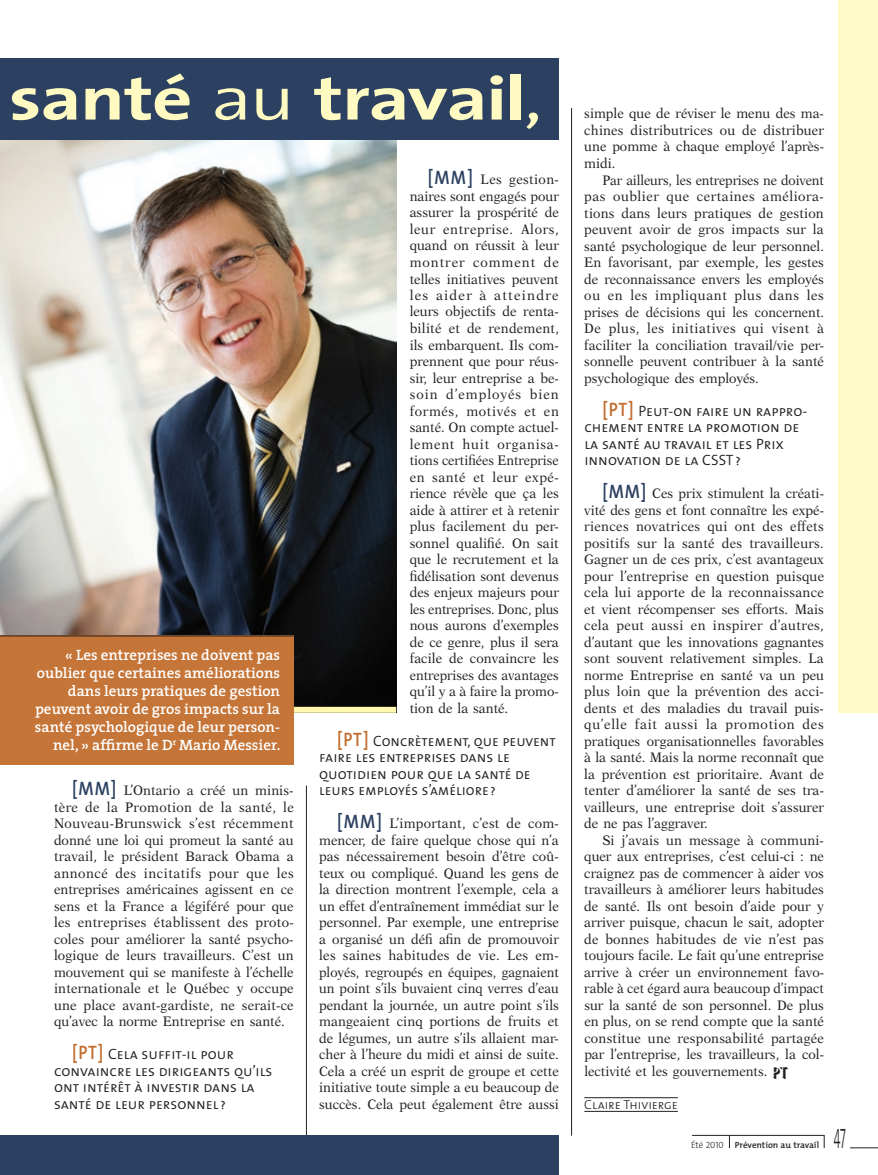
<style>
.page{position:relative;width:878px;height:1175px;background:#fff}
.page>*{position:absolute;margin:0;border:0;box-sizing:border-box;transform-origin:0 0}
.t1{font:700 61.8px "The Sans";letter-spacing:-.02em;color:#fffac1;scale:1.28 1}
.t2{font:28.2px "The Sans Light Caps";color:#231f20;scale:.45 1}
.t3{font:15px/16.5px "The Mix Semi Light Caps";color:#231f20}
.t4{font:600 15px/18px "The Serif";color:#fff;text-align:right}
.t5{font:13.8px/16.5px "New Aster";color:#231f20;text-align:justify;scale:.93 1}
.t6{font:13.8px/16.5px "New Aster";color:#231f20;text-align:justify;scale:.91 1}
.t7{font:13.2px "The Sans Light Caps";letter-spacing:-.015em;color:#231f20}
.t8{font:600 9px "The Mix";color:#231f20}
.s1{font-weight:300}
.s2{font-weight:400}
.s3{font-family:"The Sans Semi Bold Caps";font-size:19.5px;color:#2c4161}
.s4{font-family:"The Sans Semi Bold Caps";font-size:19.5px;color:#c16c2e}
.s5{font-family:"Umbra";font-size:16.5px}
.s6{font-family:"The Mix Light Caps";font-weight:400}
</style>
<div class="page">
<hr style="left:306px;top:785px;width:1px;height:356px;background:#231f20">
<hr style="left:571px;top:108px;width:1px;height:1027px;background:#231f20">
<hr style="left:584px;top:1097px;width:93px;height:1px;background:#231f20">
<hr style="left:584px;top:1111px;width:93px;height:1px;background:#231f20">
<img style="left:0;top:140px;width:396px;height:567px">
<div style="left:0;top:58px;width:559px;height:82px;background:#2c4161"></div>
<div style="left:0;top:1135px;width:559px;height:39px;background:#2c4161"></div>
<svg style="left:850px;top:1147px;width:28px;height:1px"></svg>
<hr style="left:692px;top:1135px;width:132px;height:1px;background:#231f20">
<svg style="left:729px;top:1136px;width:1px;height:12px"></svg>
<svg style="left:823px;top:1135px;width:1px;height:13px"></svg>
<div style="left:838px;top:0;width:40px;height:713px;background:#fffac6"></div>
<div style="left:68px;top:707px;width:328px;height:6px;background:#fff8ae"></div>
<div style="left:0;top:636px;width:293px;height:129px;background:#c57538"></div>
<hr style="left:0;top:635px;width:294px;height:1px;background:#231f20">
<h1 class="t1" style="left:9px;top:47px;width:418px">santé <span class="s1">au</span> travail<span class="s2">,</span></h1>
<p class="t4" style="left:35px;top:646px;width:247px">« Les entreprises ne doivent pas oublier que certaines améliorations dans leurs pratiques de gestion peuvent avoir de gros impacts sur la santé psychologique de leur person‑ nel, » affirme le D<sup>r</sup> Mario Messier.</p>
<p class="t5" style="left:54px;top:782px;width:259px;text-indent:18px"><span class="s3">[MM]</span> L’Ontario a créé un minis‑ tère de la Promotion de la santé, le Nouveau-Brunswick s’est récemment donné une loi qui promeut la santé au travail, le président Barack Obama a annoncé des incitatifs pour que les entreprises américaines agissent en ce sens et la France a légiféré pour que les entreprises établissent des proto‑ coles pour améliorer la santé psycho‑ logique de leurs travailleurs. C’est un mouvement qui se manifeste à l’échelle internationale et le Québec y occupe une place avant-gardiste, ne serait-ce qu’avec la norme Entreprise en santé.</p>
<p class="t3" style="left:54px;top:1045px;width:220px;text-indent:18px"><span class="s4">[PT]</span> Cela suff it-il pour convaincre les dirigeants qu’ils ont intérêt à investir dans la santé de leur personnel?</p>
<p class="t5" style="left:409px;top:171px;width:162px;text-indent:18px"><span class="s3">[MM]</span> Les gestion&shy;naires sont engagés pour assurer la prospérité de leur entreprise. Alors, quand on réussit à leur montrer comment de telles initiatives peuvent les aider à atteindre leurs objectifs de renta&shy;bilité et de rendement, ils embarquent. Ils com&shy;prennent que pour réus&shy;sir, leur entreprise a be‑ soin d’employés bien formés, motivés et en santé. On compte actuel&shy;lement huit organisa&shy;tions certifiées Entreprise en santé et leur expé&shy;rience révèle que ça les aide à attirer et à retenir plus facilement du per&shy;sonnel qualifié. On sait que le recrutement et la fidélisation sont devenus des enjeux majeurs pour les entreprises. Donc, plus nous aurons d’exemples de ce genre, plus il sera facile de convaincre les entreprises des avantages qu’il y a à faire la promo&shy;tion de la santé.</p>
<p class="t3" style="left:319px;top:732px;width:238px;text-indent:18px"><span class="s4">[PT]</span> Concrètement, que peuvent faire les entreprises dans le quotidien pour que la santé de leurs employés s’améliore ?</p>
<p class="t5" style="left:319px;top:815px;width:259px;text-indent:18px"><span class="s3">[MM]</span> L’important, c’est de com&shy;mencer, de faire quelque chose qui n’a pas nécessairement besoin d’être coû&shy;teux ou compliqué. Quand les gens de la direction montrent l’exemple, cela a un effet d’entraînement immédiat sur le personnel. Par exemple, une entreprise a organisé un défi afin de promouvoir les saines habitudes de vie. Les em&shy;ployés, regroupés en équipes, gagnaient un point s’ils buvaient cinq verres d’eau pendant la journée, un autre point s’ils mangeaient cinq portions de fruits et de légumes, un autre s’ils allaient mar‑ cher à l’heure du midi et ainsi de suite.<br>Cela a créé un esprit de groupe et cette initiative toute simple a eu beaucoup de succès. Cela peut également être aussi</p>
<p class="t5" style="left:584px;top:105px;width:259px">simple que de réviser le menu des ma&shy;chines distributrices ou de distribuer une pomme à chaque employé l’après&shy;midi.</p>
<p class="t6" style="left:584px;top:171px;width:265px;text-indent:18px">Par ailleurs, les entreprises ne doivent pas oublier que certaines améliora‑ tions dans leurs pratiques de gestion peuvent avoir de gros impacts sur la santé psychologique de leur personnel.<br>En favorisant, par exemple, les gestes de reconnaissance envers les employés ou en les impliquant plus dans les prises de décisions qui les concernent.<br>De plus, les initiatives qui visent à faciliter la conciliation travail/vie per‑ sonnelle peuvent contribuer à la santé psychologique des employés.</p>
<p class="t3" style="left:584px;top:402px;width:225px;text-indent:18px"><span class="s4">[PT]</span> Peut-on faire un rappro&shy;chement entre la promotion de la santé au travail et les Prix innovation de la CSST?</p>
<p class="t5" style="left:584px;top:485px;width:259px;text-indent:18px"><span class="s3">[MM]</span> Ces prix stimulent la créati&shy;vité des gens et font connaître les expé&shy;riences novatrices qui ont des effets positifs sur la santé des travailleurs.<br>Gagner un de ces prix, c’est avantageux pour l’entreprise en question puisque cela lui apporte de la reconnaissance et vient récompenser ses efforts. Mais cela peut aussi en inspirer d’autres, d’autant que les innovations gagnantes sont souvent relativement simples. La norme Entreprise en santé va un peu plus loin que la prévention des acci&shy;dents et des maladies du travail puis‑ qu’elle fait aussi la promotion des pratiques organisationnelles favorables à la santé. Mais la norme reconnaît que la prévention est prioritaire. Avant de tenter d’améliorer la santé de ses tra&shy;vailleurs, une entreprise doit s’assurer de ne pas l’aggraver.</p>
<p class="t5" style="left:584px;top:832px;width:259px;text-indent:18px">Si j’avais un message à communi&shy;quer aux entreprises, c’est celui-ci : ne craignez pas de commencer à aider vos travailleurs à améliorer leurs habitudes de santé. Ils ont besoin d’aide pour y arriver puisque, chacun le sait, adopter de bonnes habitudes de vie n’est pas toujours facile. Le fait qu’une entreprise arrive à créer un environnement favo‑ rable à cet égard aura beaucoup d’impact sur la santé de son personnel. De plus en plus, on se rend compte que la santé constitue une responsabilité partagée par l’entreprise, les travailleurs, la col&shy;lectivité et les gouvernements. <span class="s5">PT</span></p>
<p class="t7" style="left:584px;top:1093px;width:95px">Claire Thivierge</p>
<p class="t8" style="left:691px;top:1137px;width:129px"><span class="s1">Été</span> <span class="s6">2010</span> Prévention au travail</p>
<h2 class="t2" style="left:833px;top:1115px;width:29px">47</h2>
</div>
